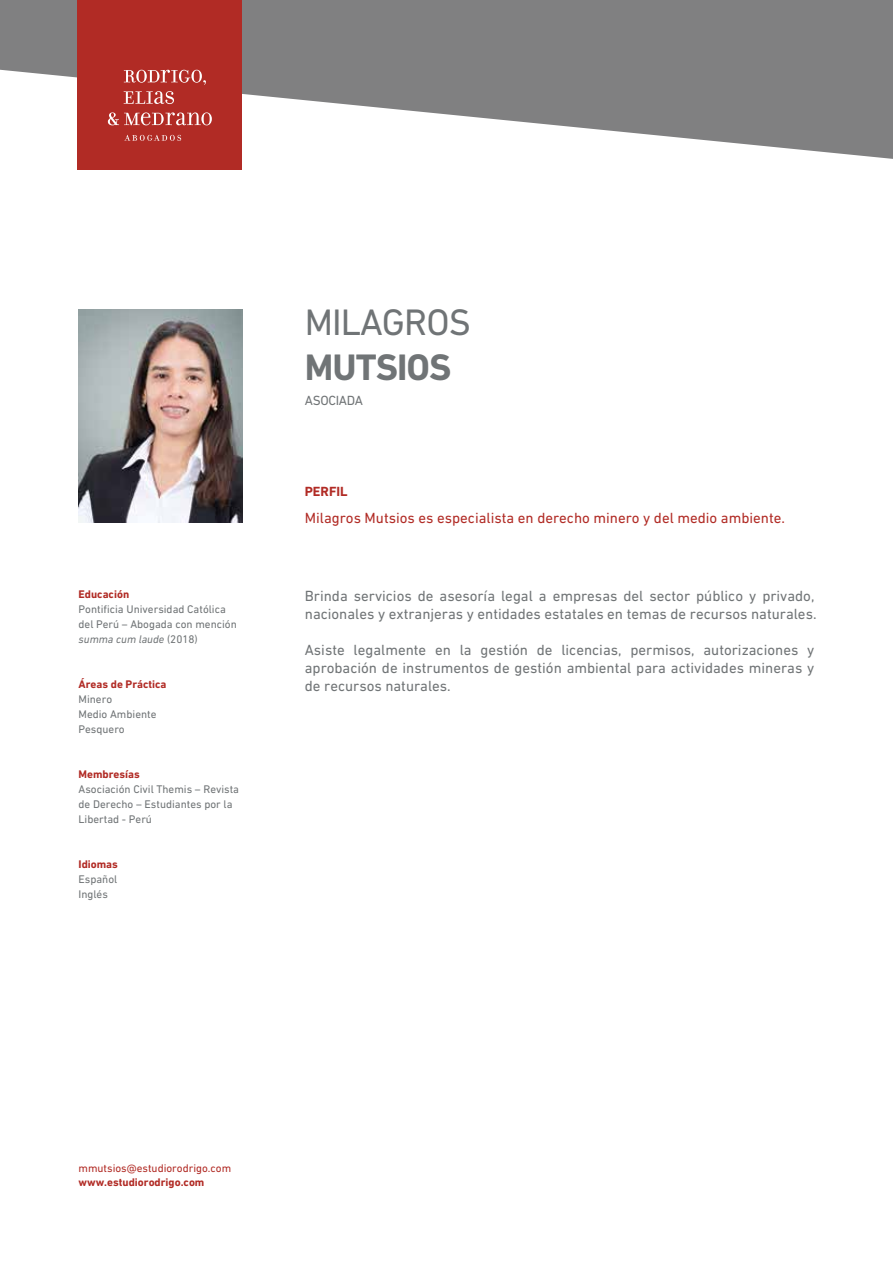
<style>
.page{position:relative;width:893px;height:1263px;background:#fff}
.page>*{position:absolute;margin:0;border:0;box-sizing:border-box;transform-origin:0 0}
.t1{font:37.5px "DIN Next LT Pro";letter-spacing:-.025em;color:#707476}
.t2{font:700 37.5px "DIN Next LT Pro";letter-spacing:-.025em;color:#707476}
.t3{font:15px/18px "DIN Next LT Pro";color:#707476}
.t4{font:15px "DIN Next LT Pro";color:#b12b25}
.t5{font:13.5px "DIN Next LT Pro";letter-spacing:-.025em;color:#717577}
.t6{font:700 13.5px "DIN Next LT Pro";color:#b12b25}
.t7{font:11.25px/15px "DIN Next LT Pro";color:#707476}
.t8{font:700 11.25px "DIN Next LT Pro";color:#b12b25}
.t9{font:11.25px "DIN Next LT Pro";color:#b12b25}
.s1{font-style:italic}
</style>
<div class="page">
<svg style="left:0;top:0;width:893px;height:159px;fill:#808081"></svg>
<div style="left:77px;top:0;width:165px;height:169px;background:#b12b25"></div>
<svg style="left:124px;top:70px;width:82px;height:15px"></svg>
<svg style="left:124px;top:91px;width:50px;height:13px"></svg>
<svg style="left:108px;top:112px;width:104px;height:13px"></svg>
<svg style="left:124px;top:135px;width:57px;height:6px"></svg>
<img style="left:79px;top:309px;width:163px;height:214px">
<p class="t8" style="left:79px;top:588px;width:52px">Educación</p>
<p class="t7" style="left:79px;top:602px;width:160px">Pontificia Universidad Católica del Perú – Abogada con mención <span class="s1">summa cum laude</span> (2018)</p>
<p class="t8" style="left:79px;top:678px;width:90px">Áreas de Práctica</p>
<p class="t7" style="left:79px;top:692px;width:79px">Minero<br>Medio Ambiente<br>Pesquero</p>
<p class="t8" style="left:79px;top:768px;width:63px">Membresías</p>
<p class="t7" style="left:79px;top:782px;width:162px">Asociación Civil Themis – Revista de Derecho – Estudiantes por la<br>Libertad - Perú</p>
<p class="t8" style="left:79px;top:858px;width:41px">Idiomas</p>
<p class="t7" style="left:79px;top:872px;width:40px">Español<br>Inglés</p>
<h1 class="t1" style="left:305px;top:301px;width:168px">MILAGROS</h1>
<h1 class="t2" style="left:305px;top:345px;width:148px">MUTSIOS</h1>
<p class="t5" style="left:305px;top:392px;width:60px">ASOCIADA</p>
<p class="t6" style="left:305px;top:483px;width:44px">PERFIL</p>
<p class="t4" style="left:305px;top:509px;width:482px">Milagros Mutsios es especialista en derecho minero y del medio ambiente.</p>
<p class="t3" style="left:305px;top:587px;width:513px">Brinda servicios de asesoría legal a empresas del sector público y privado, nacionales y extranjeras y entidades estatales en temas de recursos naturales.</p>
<p class="t3" style="left:305px;top:641px;width:511px;text-align:justify">Asiste legalmente en la gestión de licencias, permisos, autorizaciones y aprobación de instrumentos de gestión ambiental para actividades mineras y de recursos naturales.</p>
<p class="t9" style="left:79px;top:1162px;width:154px">mmutsios@estudiorodrigo.com</p>
<p class="t8" style="left:79px;top:1175px;width:127px">www.estudiorodrigo.com</p>
</div>
